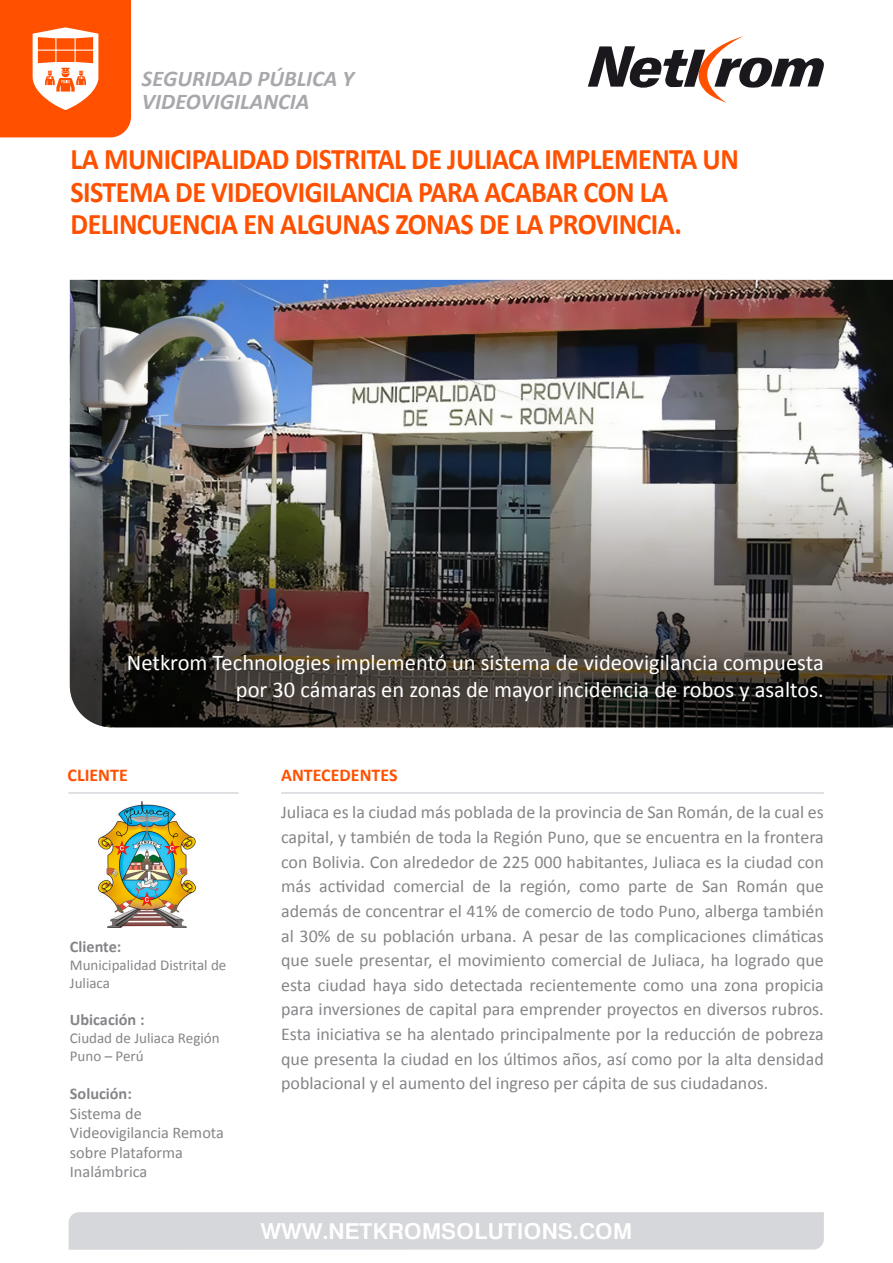
<style>
.page{position:relative;width:893px;height:1263px;background:#fff}
.page>*{position:absolute;margin:0;border:0;box-sizing:border-box;transform-origin:0 0}
.t1{font:700 30px/32.4px "Calibri";letter-spacing:-.02em;color:#ff5000;scale:.93 1}
.t2{font:22.5px/27px "Calibri";color:#fff;text-align:right}
.t3{font:italic 700 22.5px/22.5px "Calibri";color:#a8a7ac}
.t4{font:600 22.05px "Heldustry FTV Basic";letter-spacing:.02em;color:#fff}
.t5{font:18px/24.6px "Calibri";color:#868488;text-align:justify}
.t6{font:700 18px "Calibri";color:#ff5000}
.t7{font:16.35px/19.5px "Calibri";color:#868488}
.t8{font:700 16.35px "Calibri";color:#868488}
.t9{font:15px/18px "Calibri";color:#868488}
</style>
<div class="page">
<img style="left:70px;top:280px;width:823px;height:183px">
<svg style="left:70px;top:463px;width:823px;height:264px;background:#595651"></svg>
<img style="left:98px;top:802px;width:97px;height:126px">
<svg style="left:0;top:0;width:131px;height:137px;background:#ff6c2a"></svg>
<svg style="left:588px;top:36px;width:236px;height:67px"></svg>
<div style="left:69px;top:1212px;width:755px;height:38px;background:#d6d7db"></div>
<hr style="left:281px;top:792px;width:543px;height:2px;background:#d6d7db">
<hr style="left:68px;top:792px;width:171px;height:2px;background:#d6d7db">
<p class="t3" style="left:142px;top:68px;width:214px">SEGURIDAD PÚBLICA Y<br>VIDEOVIGILANCIA</p>
<h1 class="t1" style="left:71px;top:143px;width:720px">LA MUNICIPALIDAD DISTRITAL DE JULIACA IMPLEMENTA UN<br>SISTEMA DE VIDEOVIGILANCIA PARA ACABAR CON LA<br>DELINCUENCIA EN ALGUNAS ZONAS DE LA PROVINCIA.</h1>
<p class="t2" style="left:127px;top:649px;width:698px">Netkrom Technologies implementó un sistema de videovigilancia compuesta por 30 cámaras en zonas de mayor incidencia de robos y asaltos.</p>
<p class="t6" style="left:68px;top:764px;width:62px">CLIENTE</p>
<p class="t8" style="left:70px;top:936px;width:53px">Cliente:</p>
<p class="t9" style="left:70px;top:956px;width:158px">Municipalidad Distrital de<br>Juliaca</p>
<p class="t8" style="left:70px;top:1009px;width:76px">Ubicación :</p>
<p class="t9" style="left:70px;top:1029px;width:151px">Ciudad de Juliaca Región<br>Puno – Perú</p>
<p class="t8" style="left:70px;top:1083px;width:63px">Solución:</p>
<p class="t7" style="left:70px;top:1103px;width:156px">Sistema de<br>Videovigilancia Remota sobre Plataforma<br>Inalámbrica</p>
<p class="t6" style="left:281px;top:764px;width:118px">ANTECEDENTES</p>
<p class="t5" style="left:281px;top:800px;width:544px">Juliaca es la ciudad más poblada de la provincia de San Román, de la cual es capital, y también de toda la Región Puno, que se encuentra en la frontera con Bolivia. Con alrededor de 225 000 habitantes, Juliaca es la ciudad con más actividad comercial de la región, como parte de San Román que además de concentrar el 41% de comercio de todo Puno, alberga también al 30% de su población urbana. A pesar de las complicaciones climáticas que suele presentar, el movimiento comercial de Juliaca, ha logrado que esta ciudad haya sido detectada recientemente como una zona propicia para inversiones de capital para emprender proyectos en diversos rubros.<br>Esta iniciativa se ha alentado principalmente por la reducción de pobreza que presenta la ciudad en los últimos años, así como por la alta densidad poblacional y el aumento del ingreso per cápita de sus ciudadanos.</p>
<p class="t4" style="left:261px;top:1218px;width:372px">WWW.NETKROMSOLUTIONS.COM</p>
</div>
